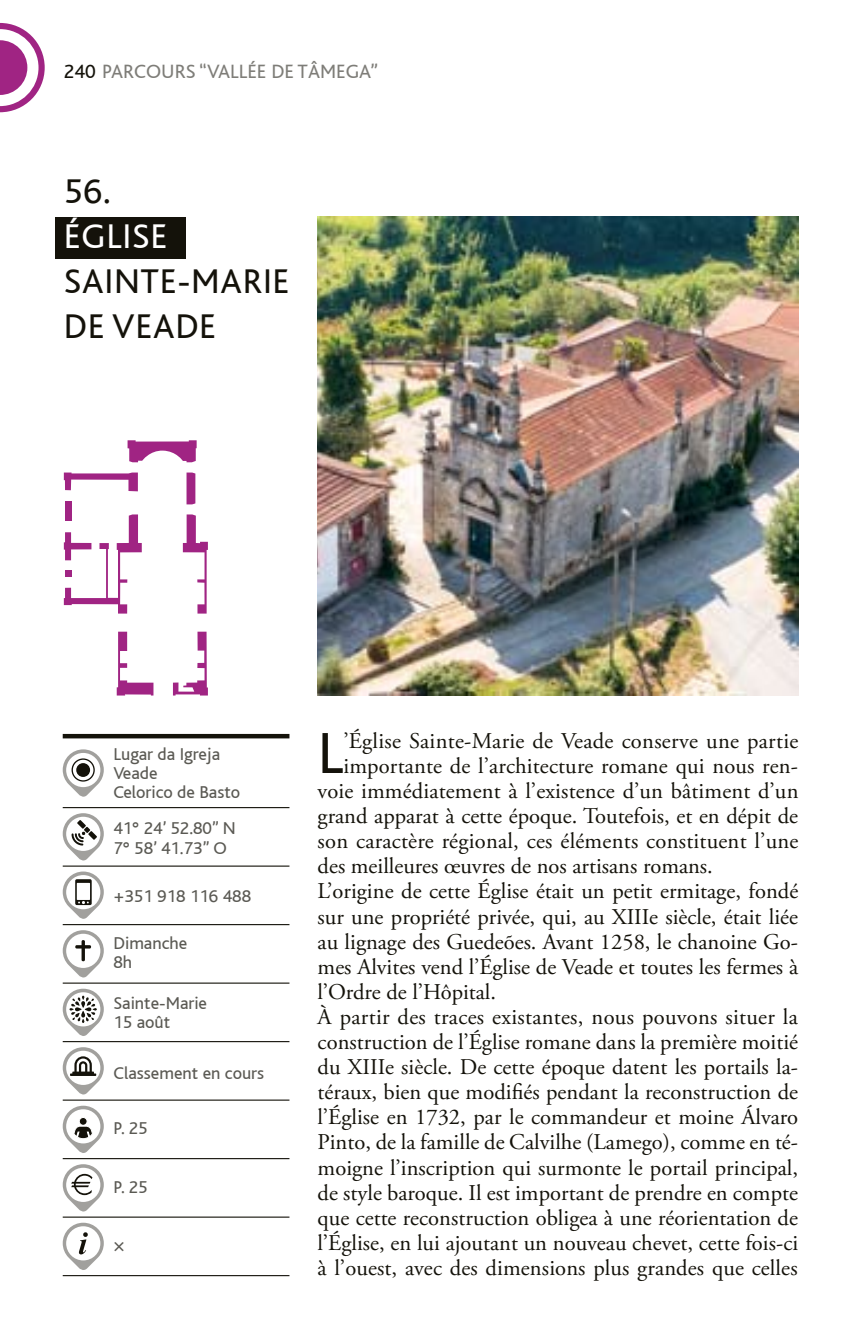
<style>
.page{position:relative;width:862px;height:1340px;background:#fff}
.page>*{position:absolute;margin:0;border:0;box-sizing:border-box;transform-origin:0 0}
.t1{font:60.52px "Bliss";color:#14120a}
.t2{font:36px/45px "Bliss";letter-spacing:.02em;color:#14120a}
.t3{font:36px "Bliss";letter-spacing:.02em;color:#fff}
.t4{font:22.5px "Adobe Garamond Pro";color:#14120a}
.t5{font:20.25px "Bliss";color:#7e7d78}
.t6{font:18px/19.1px "Bliss";color:#5a5953}
.s1{color:#14120a}
</style>
<div class="page">
<svg style="left:0;top:23px;width:45px;height:89px"></svg>
<img style="left:317px;top:217px;width:480px;height:478px">
<svg style="left:117px;top:631px;width:36px;height:64px"></svg>
<svg style="left:173px;top:631px;width:35px;height:64px"></svg>
<svg style="left:183px;top:514px;width:25px;height:99px"></svg>
<svg style="left:186px;top:472px;width:9px;height:32px"></svg>
<svg style="left:127px;top:440px;width:69px;height:22px"></svg>
<svg style="left:64px;top:472px;width:74px;height:19px"></svg>
<div style="left:65px;top:501px;width:6px;height:20px;background:#a02483"></div>
<svg style="left:64px;top:514px;width:78px;height:99px"></svg>
<hr style="left:63px;top:734px;width:226px;height:4px;background:#14120a">
<hr style="left:63px;top:807px;width:226px;height:1px;background:#14120a">
<hr style="left:63px;top:865px;width:226px;height:1px;background:#14120a">
<hr style="left:63px;top:924px;width:226px;height:1px;background:#14120a">
<hr style="left:63px;top:982px;width:226px;height:1px;background:#14120a">
<hr style="left:63px;top:1041px;width:226px;height:1px;background:#14120a">
<hr style="left:63px;top:1099px;width:226px;height:1px;background:#14120a">
<hr style="left:63px;top:1158px;width:226px;height:1px;background:#14120a">
<hr style="left:63px;top:1216px;width:226px;height:1px;background:#14120a">
<hr style="left:63px;top:1274px;width:226px;height:2px;background:#14120a">
<svg style="left:63px;top:871px;width:41px;height:48px"></svg>
<svg style="left:63px;top:813px;width:41px;height:48px"></svg>
<svg style="left:63px;top:749px;width:41px;height:48px"></svg>
<svg style="left:63px;top:930px;width:41px;height:48px"></svg>
<svg style="left:63px;top:988px;width:41px;height:48px"></svg>
<svg style="left:63px;top:1047px;width:41px;height:48px"></svg>
<svg style="left:63px;top:1105px;width:41px;height:48px"></svg>
<svg style="left:63px;top:1164px;width:41px;height:48px"></svg>
<svg style="left:63px;top:1222px;width:41px;height:48px"></svg>
<div style="left:55px;top:217px;width:131px;height:41px;background:#14120a"></div>
<p class="t5" style="left:64px;top:61px;width:315px"><span class="s1">240</span> PARCOURS “VALLÉE DE TÂMEGA”</p>
<h2 class="t2" style="left:64px;top:169px;width:48px">56.</h2>
<h2 class="t3" style="left:64px;top:217px;width:105px">ÉGLISE</h2>
<h2 class="t2" style="left:64px;top:259px;width:227px">SAINTE-MARIE<br>DE VEADE</h2>
<p class="t6" style="left:113px;top:744px;width:128px">Lugar da Igreja<br>Veade<br>Celorico de Basto</p>
<p class="t6" style="left:113px;top:819px;width:124px">41° 24’ 52.80” N<br>7° 58’ 41.73” O</p>
<p class="t6" style="left:113px;top:886px;width:139px">+351 918 116 488</p>
<p class="t6" style="left:113px;top:934px;width:75px">Dimanche<br>8h</p>
<p class="t6" style="left:113px;top:993px;width:95px">Sainte-Marie<br>15 août</p>
<p class="t6" style="left:113px;top:1063px;width:152px">Classement en cours</p>
<p class="t6" style="left:113px;top:1118px;width:36px">P. 25</p>
<p class="t6" style="left:113px;top:1177px;width:36px">P. 25</p>
<p class="t6" style="left:113px;top:1236px;width:13px">×</p>
<h1 class="t1" style="left:317px;top:721px;width:27px">L</h1>
<p class="t4" style="left:343px;top:727px;width:456px">’Église Sainte-Marie de Veade conserve une partie</p>
<p class="t4" style="left:343px;top:752px;width:456px">importante de l’architecture romane qui nous ren-</p>
<p class="t4" style="left:317px;top:777px;width:482px">voie immédiatement à l’existence d’un bâtiment d’un</p>
<p class="t4" style="left:317px;top:802px;width:481px">grand apparat à cette époque. Toutefois, et en dépit de</p>
<p class="t4" style="left:317px;top:827px;width:482px">son caractère régional, ces éléments constituent l’une</p>
<p class="t4" style="left:317px;top:852px;width:396px">des meilleures œuvres de nos artisans romans.</p>
<p class="t4" style="left:317px;top:877px;width:482px">L’origine de cette Église était un petit ermitage, fondé</p>
<p class="t4" style="left:317px;top:903px;width:481px">sur une propriété privée, qui, au XIIIe siècle, était liée</p>
<p class="t4" style="left:317px;top:928px;width:481px">au lignage des Guedeões. Avant 1258, le chanoine Go-</p>
<p class="t4" style="left:317px;top:953px;width:481px">mes Alvites vend l’Église de Veade et toutes les fermes à</p>
<p class="t4" style="left:317px;top:978px;width:180px">l’Ordre de l’Hôpital.</p>
<p class="t4" style="left:317px;top:1003px;width:481px">À partir des traces existantes, nous pouvons situer la</p>
<p class="t4" style="left:317px;top:1028px;width:481px">construction de l’Église romane dans la première moitié</p>
<p class="t4" style="left:317px;top:1053px;width:481px">du XIIIe siècle. De cette époque datent les portails la-</p>
<p class="t4" style="left:317px;top:1078px;width:481px">téraux, bien que modifiés pendant la reconstruction de</p>
<p class="t4" style="left:317px;top:1103px;width:482px">l’Église en 1732, par le commandeur et moine Álvaro</p>
<p class="t4" style="left:317px;top:1128px;width:481px">Pinto, de la famille de Calvilhe (Lamego), comme en té-</p>
<p class="t4" style="left:317px;top:1153px;width:482px">moigne l’inscription qui surmonte le portail principal,</p>
<p class="t4" style="left:317px;top:1178px;width:481px">de style baroque. Il est important de prendre en compte</p>
<p class="t4" style="left:317px;top:1204px;width:481px">que cette reconstruction obligea à une réorientation de</p>
<p class="t4" style="left:317px;top:1229px;width:482px">l’Église, en lui ajoutant un nouveau chevet, cette fois-ci</p>
<p class="t4" style="left:317px;top:1254px;width:481px">à l’ouest, avec des dimensions plus grandes que celles</p>
</div>
